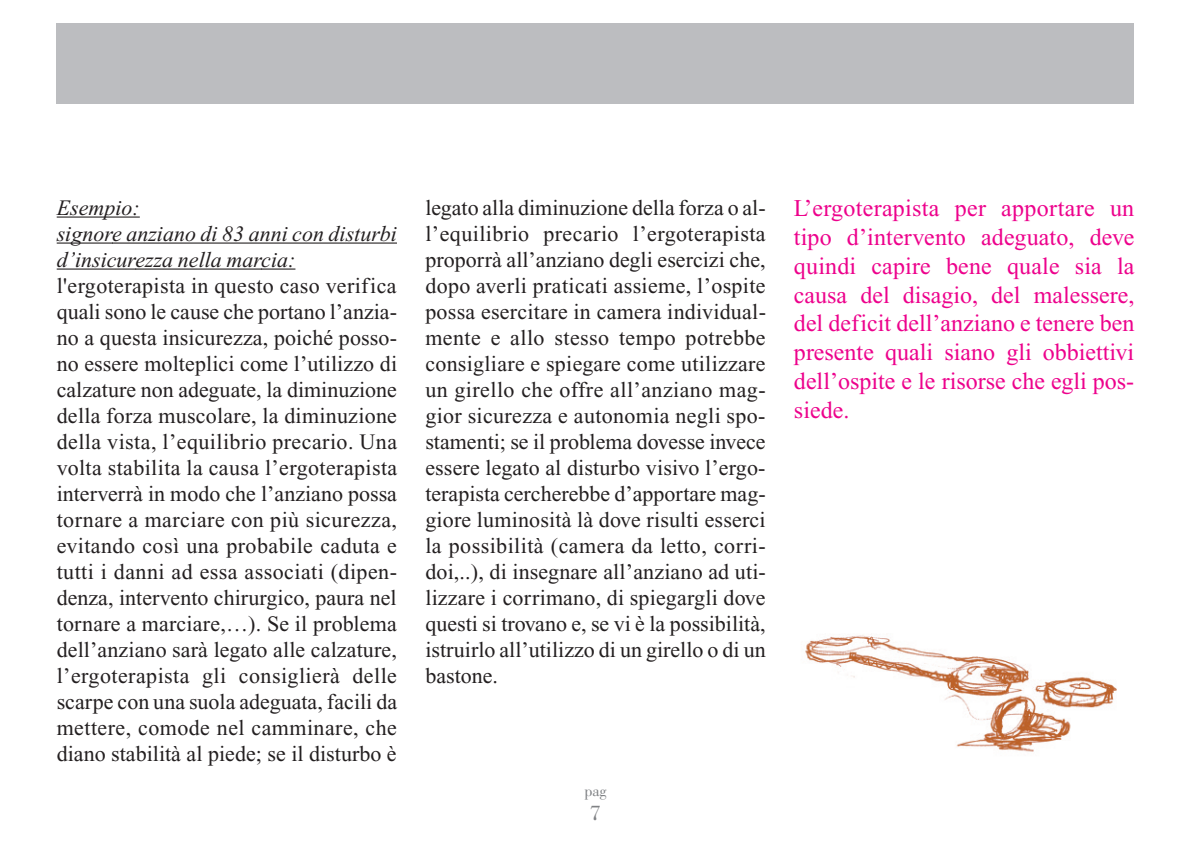
<style>
.page{position:relative;width:1191px;height:842px;background:#fff}
.page>*{position:absolute;margin:0;border:0;box-sizing:border-box;transform-origin:0 0}
.t1{font:24px/28.8px "Times New Roman";color:#ed028c;text-align:justify}
.t2{font:22px/26px "Times New Roman";color:#231f20;text-align:justify}
.t3{font:italic 22px/26px "Times New Roman";color:#231f20}
.t4{font:22px "Bodoni";color:#808285}
.t5{font:16px "Bodoni";color:#808285}
</style>
<div class="page">
<div style="left:57px;top:24px;width:1077px;height:80px;background:#bcbdc0"></div>
<hr style="left:57px;top:216px;width:83px;height:2px;background:#231f20">
<hr style="left:57px;top:242px;width:56px;height:2px;background:#231f20">
<hr style="left:112px;top:242px;width:285px;height:2px;background:#231f20">
<hr style="left:57px;top:268px;width:79px;height:2px;background:#231f20">
<hr style="left:135px;top:268px;width:127px;height:2px;background:#231f20">
<hr style="left:261px;top:268px;width:34px;height:2px;background:#231f20">
<img style="left:805px;top:635px;width:312px;height:117px">
<p class="t3" style="left:57px;top:197px;width:342px">Esempio:<br>signore anziano di 83 anni con disturbi d’insicurezza nella marcia:</p>
<p class="t2" style="left:57px;top:275px;width:342px">l'ergoterapista in questo caso verifica quali sono le cause che portano l’anzia&shy;no a questa insicurezza, poiché posso&shy;no essere molteplici come l’utilizzo di calzature non adeguate, la diminuzione della forza muscolare, la diminuzione della vista, l’equilibrio precario. Una volta stabilita la causa l’ergoterapista interverrà in modo che l’anziano possa tornare a marciare con più sicurezza, evitando così una probabile caduta e tutti i danni ad essa associati (dipen&shy;denza, intervento chirurgico, paura nel tornare a marciare,…). Se il problema dell’anziano sarà legato alle calzature, l’ergoterapista gli consiglierà delle scarpe con una suola adeguata, facili da mettere, comode nel camminare, che diano stabilità al piede; se il disturbo è</p>
<p class="t2" style="left:425px;top:197px;width:342px">legato alla diminuzione della forza o al&shy;l’equilibrio precario l’ergoterapista proporrà all’anziano degli esercizi che, dopo averli praticati assieme, l’ospite possa esercitare in camera individual&shy;mente e allo stesso tempo potrebbe consigliare e spiegare come utilizzare un girello che offre all’anziano mag&shy;gior sicurezza e autonomia negli spo&shy;stamenti; se il problema dovesse invece essere legato al disturbo visivo l’ergo&shy;terapista cercherebbe d’apportare mag&shy;giore luminosità là dove risulti esserci la possibilità (camera da letto, corri&shy;doi,..), di insegnare all’anziano ad uti&shy;lizzare i corrimano, di spiegargli dove questi si trovano e, se vi è la possibilità, istruirlo all’utilizzo di un girello o di un bastone.</p>
<p class="t1" style="left:794px;top:196px;width:342px">L’ergoterapista per apportare un tipo d’intervento adeguato, deve quindi capire bene quale sia la causa del disagio, del malessere, del deficit dell’anziano e tenere ben presente quali siano gli obbiettivi dell’ospite e le risorse che egli pos&shy;siede.</p>
<p class="t5" style="left:584px;top:785px;width:24px">pag</p>
<p class="t4" style="left:590px;top:805px;width:12px">7</p>
</div>
